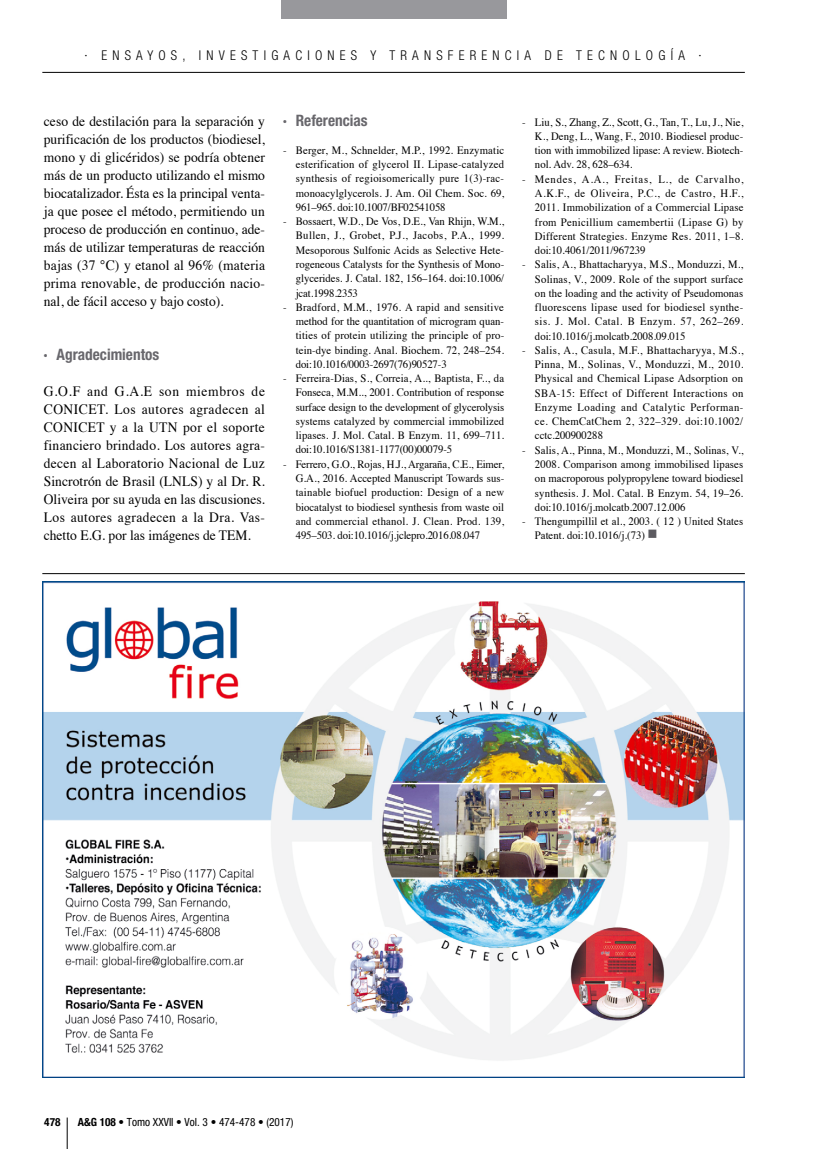
<style>
.page{position:relative;width:830px;height:1149px;background:#fff}
.page>*{position:absolute;margin:0;border:0;box-sizing:border-box;transform-origin:0 0}
.t1{font:700 condensed 15.75px "Helvetica Neue";color:#68676c}
.t2{font:14.25px/18px "Times";letter-spacing:.015em;color:#000;text-align:justify;scale:.95 1}
.t3{font:300 condensed 13.5px "Helvetica Neue";letter-spacing:.4em;color:#000}
.t4{font:11.25px/14.2px "Times";color:#000;text-align:justify;scale:.95 1}
.t5{font:condensed 11.25px "Helvetica Neue";color:#000}
.t6{font:700 condensed 11.25px "Helvetica Neue";color:#000}
.s1{color:#5c5b60}
.s2{font-weight:700}
</style>
<div class="page">
<hr style="left:67px;top:1117px;width:1px;height:31px;background:#000">
<hr style="left:42px;top:72px;width:702px;height:1px;background:#000">
<div style="left:281px;top:0;width:225px;height:18px;background:#98989c"></div>
<hr style="left:42px;top:573px;width:702px;height:1px;background:#000">
<img style="left:43px;top:581px;width:701px;height:495px">
<p class="t3" style="left:85px;top:48px;width:618px">· ENSAYOS, INVESTI GACI ONES Y TRANSFERENCI A DE TE CNOLOGÍA ·</p>
<p class="t2" style="left:44px;top:111px;width:234px">ceso de destilación para la separación y purificación de los productos (biodiesel, mono y di glicéridos) se podría obtener más de un producto utilizando el mismo biocatalizador. Ésta es la principal venta&shy;ja que posee el método, permitiendo un proceso de producción en continuo, ade&shy;más de utilizar temperaturas de reacción bajas (37 °C) y etanol al 96% (materia prima renovable, de producción nacio&shy;nal, de fácil acceso y bajo costo).</p>
<h1 class="t1" style="left:44px;top:345px;width:117px">· Agradecimientos</h1>
<p class="t2" style="left:44px;top:381px;width:234px">G.O.F and G.A.E son miembros de CONICET. Los autores agradecen al CONICET y a la UTN por el soporte financiero brindado. Los autores agra&shy;decen al Laboratorio Nacional de Luz Sincrotrón de Brasil (LNLS) y al Dr. R.<br>Oliveira por su ayuda en las discusiones.<br>Los autores agradecen a la Dra. Vas&shy;chetto E.G. por las imágenes de TEM.</p>
<h1 class="t1" style="left:283px;top:111px;width:86px">· Referencias</h1>
<p class="t4" style="left:295px;top:142px;width:221px;text-indent:-13px">- Berger, M., Schnelder, M.P., 1992. Enzymatic esterification of glycerol II. Lipase-catalyzed synthesis of regioisomerically pure 1(3)-rac&shy;monoacylglycerols. J. Am. Oil Chem. Soc. 69, 961–965. doi:10.1007/BF02541058</p>
<p class="t4" style="left:295px;top:213px;width:221px;text-indent:-13px">- Bossaert, W.D., De Vos, D.E., Van Rhijn, W.M., Bullen, J., Grobet, P.J., Jacobs, P.A., 1999.<br>Mesoporous Sulfonic Acids as Selective Hete&shy;rogeneous Catalysts for the Synthesis of Mono&shy;glycerides. J. Catal. 182, 156–164. doi:10.1006/ jcat.1998.2353</p>
<p class="t4" style="left:295px;top:299px;width:221px;text-indent:-13px">- Bradford, M.M., 1976. A rapid and sensitive method for the quantitation of microgram quan&shy;tities of protein utilizing the principle of pro&shy;tein-dye binding. Anal. Biochem. 72, 248–254. doi:10.1016/0003-2697(76)90527-3</p>
<p class="t4" style="left:295px;top:370px;width:221px;text-indent:-13px">- Ferreira-Dias, S., Correia, A.., Baptista, F.., da Fonseca, M.M.., 2001. Contribution of response surface design to the development of glycerolysis systems catalyzed by commercial immobilized lipases. J. Mol. Catal. B Enzym. 11, 699–711. doi:10.1016/S1381-1177(00)00079-5</p>
<p class="t4" style="left:295px;top:455px;width:221px;text-indent:-13px">- Ferrero, G.O., Rojas, H.J., Argaraña, C.E., Eimer, G.A., 2016. Accepted Manuscript Towards sus&shy;tainable biofuel production: Design of a new biocatalyst to biodiesel synthesis from waste oil and commercial ethanol. J. Clean. Prod. 139, 495–503. doi:10.1016/j.jclepro.2016.08.047</p>
<p class="t4" style="left:534px;top:114px;width:221px;text-indent:-13px">- Liu, S., Zhang, Z., Scott, G., Tan, T., Lu, J., Nie, K., Deng, L., Wang, F., 2010. Biodiesel produc&shy;tion with immobilized lipase: A review. Biotech&shy;nol. Adv. 28, 628–634.</p>
<p class="t4" style="left:534px;top:171px;width:221px;text-indent:-13px">- Mendes, A.A., Freitas, L., de Carvalho, A.K.F., de Oliveira, P.C., de Castro, H.F., 2011. Immobilization of a Commercial Lipase from Penicillium camembertii (Lipase G) by Different Strategies. Enzyme Res. 2011, 1–8. doi:10.4061/2011/967239</p>
<p class="t4" style="left:534px;top:256px;width:221px;text-indent:-13px">- Salis, A., Bhattacharyya, M.S., Monduzzi, M., Solinas, V., 2009. Role of the support surface on the loading and the activity of Pseudomonas fluorescens lipase used for biodiesel synthe&shy;sis. J. Mol. Catal. B Enzym. 57, 262–269. doi:10.1016/j.molcatb.2008.09.015</p>
<p class="t4" style="left:534px;top:342px;width:221px;text-indent:-13px">- Salis, A., Casula, M.F., Bhattacharyya, M.S., Pinna, M., Solinas, V., Monduzzi, M., 2010.<br>Physical and Chemical Lipase Adsorption on SBA-15: Effect of Different Interactions on Enzyme Loading and Catalytic Performan&shy;ce. ChemCatChem 2, 322–329. doi:10.1002/ cctc.200900288</p>
<p class="t4" style="left:534px;top:442px;width:221px;text-indent:-13px">- Salis, A., Pinna, M., Monduzzi, M., Solinas, V., 2008. Comparison among immobilised lipases on macroporous polypropylene toward biodiesel synthesis. J. Mol. Catal. B Enzym. 54, 19–26. doi:10.1016/j.molcatb.2007.12.006</p>
<p class="t4" style="left:534px;top:513px;width:221px;text-indent:-13px">- Thengumpillil et al., 2003. ( 12 ) United States<br>Patent. doi:10.1016/j.(73) <span class="s1">■</span></p>
<p class="t6" style="left:44px;top:1114px;width:18px">478</p>
<p class="t5" style="left:78px;top:1114px;width:217px"><span class="s2">A&amp;G 108</span> • Tomo XXVII • Vol. 3 • 474-478 • (2017)</p>
</div>
